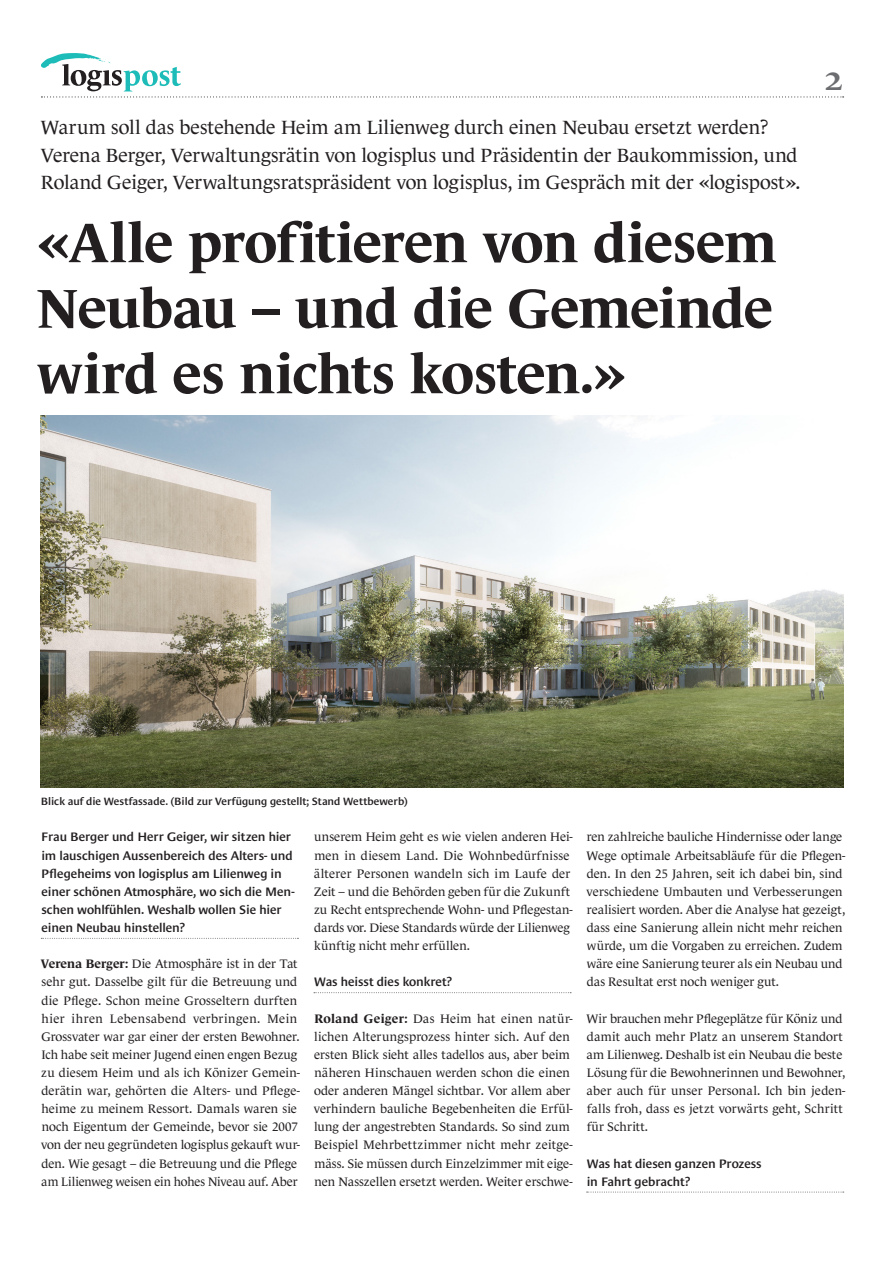
<style>
.page{position:relative;width:893px;height:1263px;background:#fff}
.page>*{position:absolute;margin:0;border:0;box-sizing:border-box;transform-origin:0 0}
.t1{font:700 55.8px/65.6px "Le Monde Journal Std";letter-spacing:-.01em;color:#231f20;text-align:justify}
.t2{font:700 32.85px "Le Monde Livre Classic Std";color:#6c6d70}
.t3{font:19.5px/27.9px "Le Monde Journal Std";letter-spacing:-.005em;color:#231f20}
.t4{font:12.6px/18.1px "Le Monde Journal Std";color:#231f20}
.t5{font:600 12.6px/18.1px "Le Monde Sans Std";letter-spacing:-.01em;color:#231f20}
.t6{font:600 10.8px "Le Monde Sans Std";color:#231f20}
.s1{font-weight:700}
</style>
<div class="page">
<svg style="left:41px;top:53px;width:803px;height:44px"></svg>
<svg style="left:41px;top:938px;width:257px;height:1px"></svg>
<svg style="left:587px;top:1192px;width:257px;height:1px"></svg>
<svg style="left:314px;top:992px;width:257px;height:1px"></svg>
<img style="left:41px;top:416px;width:802px;height:371px">
<p class="t3" style="left:41px;top:113px;width:761px">Warum soll das bestehende Heim am Lilienweg durch einen Neubau ersetzt werden?<br>Verena Berger, Verwaltungsrätin von logisplus und Präsidentin der Baukommission, und<br>Roland Geiger, Verwaltungsratspräsident von logisplus, im Gespräch mit der «logispost».</p>
<p class="t1" style="left:37px;top:210px;width:741px">«Alle profitieren von diesem Neubau – und die Gemeinde wird es nichts kosten.»</p>
<p class="t2" style="left:825px;top:59px;width:20px">2</p>
<p class="t6" style="left:41px;top:795px;width:368px">Blick auf die Westfassade. (Bild zur Verfügung gestellt; Stand Wettbewerb)</p>
<p class="t5" style="left:41px;top:828px;width:255px">Frau Berger und Herr Geiger, wir sitzen hier im lauschigen Aussenbereich des Alters- und Pflegeheims von logisplus am Lilienweg in einer schönen Atmosphäre, wo sich die Men&shy;schen wohlfühlen. Weshalb wollen Sie hier einen Neubau hinstellen?</p>
<p class="t4" style="left:41px;top:955px;width:261px"><span class="s1">Verena Berger:</span> Die Atmosphäre ist in der Tat sehr gut. Dasselbe gilt für die Betreuung und die Pflege. Schon meine Grosseltern durften hier ihren Lebensabend verbringen. Mein Grossvater war gar einer der ersten Bewohner.<br>Ich habe seit meiner Jugend einen engen Bezug zu diesem Heim und als ich Könizer Gemein&shy;derätin war, gehörten die Alters- und Pflege&shy;heime zu meinem Ressort. Damals waren sie noch Eigentum der Gemeinde, bevor sie 2007 von der neu gegründeten logisplus gekauft wur&shy;den. Wie gesagt – die Betreuung und die Pflege am Lilienweg weisen ein hohes Niveau auf. Aber</p>
<p class="t4" style="left:314px;top:828px;width:261px">unserem Heim geht es wie vielen anderen Hei&shy;men in diesem Land. Die Wohnbedürfnisse älterer Personen wandeln sich im Laufe der Zeit – und die Behörden geben für die Zukunft zu Recht entsprechende Wohn- und Pflegestan&shy;dards vor. Diese Standards würde der Lilienweg künftig nicht mehr erfüllen.</p>
<p class="t5" style="left:314px;top:973px;width:140px">Was heisst dies konkret?</p>
<p class="t4" style="left:314px;top:1009px;width:260px"><span class="s1">Roland Geiger:</span> Das Heim hat einen natür&shy;lichen Alterungsprozess hinter sich. Auf den ersten Blick sieht alles tadellos aus, aber beim näheren Hinschauen werden schon die einen oder anderen Mängel sichtbar. Vor allem aber verhindern bauliche Begebenheiten die Erfül&shy;lung der angestrebten Standards. So sind zum Beispiel Mehrbettzimmer nicht mehr zeitge&shy;mäss. Sie müssen durch Einzelzimmer mit eige&shy;nen Nasszellen ersetzt werden. Weiter erschwe-</p>
<p class="t4" style="left:587px;top:828px;width:260px">ren zahlreiche bauliche Hindernisse oder lange Wege optimale Arbeitsabläufe für die Pflegen&shy;den. In den 25 Jahren, seit ich dabei bin, sind verschiedene Umbauten und Verbesserungen realisiert worden. Aber die Analyse hat gezeigt, dass eine Sanierung allein nicht mehr reichen würde, um die Vorgaben zu erreichen. Zudem wäre eine Sanierung teurer als ein Neubau und das Resultat erst noch weniger gut.</p>
<p class="t4" style="left:587px;top:1009px;width:260px">Wir brauchen mehr Pflegeplätze für Köniz und damit auch mehr Platz an unserem Standort am Lilienweg. Deshalb ist ein Neubau die beste Lösung für die Bewohnerinnen und Bewohner, aber auch für unser Personal. Ich bin jeden&shy;falls froh, dass es jetzt vorwärts geht, Schritt für Schritt.</p>
<p class="t5" style="left:587px;top:1154px;width:176px">Was hat diesen ganzen Prozess in Fahrt gebracht?</p>
</div>
